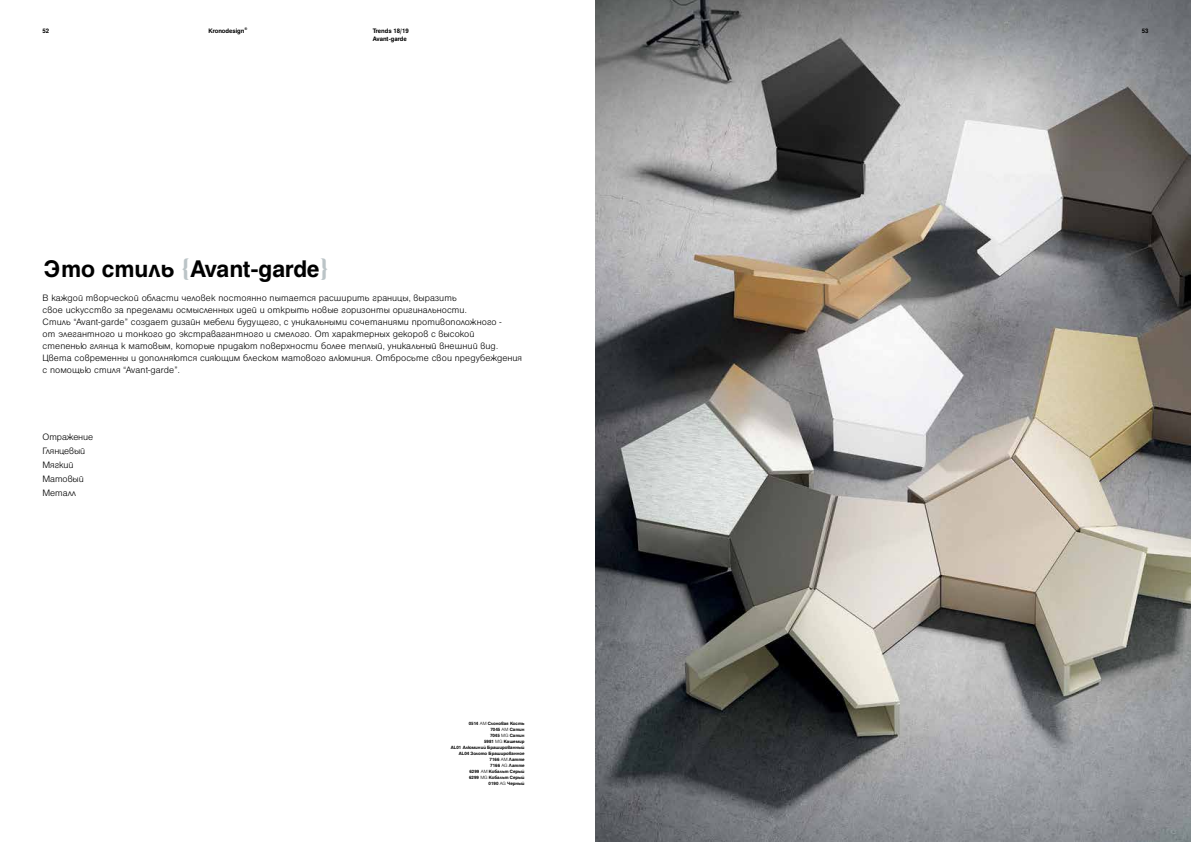
<style>
.page{position:relative;width:1191px;height:842px;background:#fff}
.page>*{position:absolute;margin:0;border:0;box-sizing:border-box;transform-origin:0 0}
.t1{font:700 26px "Helen Pro";color:#000}
.t2{font:300 10px/12px "Helen Pro";letter-spacing:.015em;color:#000}
.t3{font:700 7px/8.4px "Helen Pro";letter-spacing:-.01em;color:#000}
.t4{font:700 5px/6px "Helen Pro";color:#000;text-align:right}
.s1{color:#bbc4c7}
.s2{font-weight:300}
</style>
<div class="page">
<img style="left:595px;top:0;width:596px;height:842px">
<p class="t3" style="left:43px;top:26px;width:8px">52</p>
<p class="t3" style="left:208px;top:26px;width:40px">Kronodesign<sup>®</sup></p>
<p class="t3" style="left:373px;top:26px;width:38px">Trends 18/19<br>Avant-garde</p>
<h1 class="t1" style="left:43px;top:252px;width:288px">Это стиль <span class="s1">{</span>Avant-garde<span class="s1">}</span></h1>
<p class="t2" style="left:43px;top:292px;width:481px">В каждой творческой области человек постоянно пытается расширить границы, выразить<br>свое искусство за пределами осмысленных идей и открыть новые горизонты оригинальности.<br>Стиль “Avant-garde” создает дизайн мебели будущего, с уникальными сочетаниями противоположного -<br>от элегантного и тонкого до экстравагантного и смелого. От характерных декоров с высокой<br>степенью глянца к матовым, которые придают поверхности более теплый, уникальный внешний вид.<br>Цвета современны и дополняются сияющим блеском матового алюминия. Отбросьте свои предубеждения с помощью стиля “Avant-garde”.</p>
<p class="t2" style="left:43px;top:430px;width:52px;line-height:14px">Отражение<br>Глянцевый<br>Мягкий<br>Матовый<br>Металл</p>
<p class="t4" style="left:451px;top:720px;width:75px">0514 <span class="s2">AM</span> Слоновая Кость<br>7045 <span class="s2">AM</span> Сатин<br>7045 <span class="s2">MG</span> Сатин<br>5981 <span class="s2">MG</span> Кашемир<br>AL01 Алюминий Брашированный<br>AL04 Золото Брашированное<br>7166 <span class="s2">AM</span> Латте<br>7166 <span class="s2">AG</span> Латте<br>6299 <span class="s2">AM</span> Кобальт Серый<br>6299 <span class="s2">MG</span> Кобальт Серый<br>0190 <span class="s2">AG</span> Черный</p>
<p class="t3" style="left:1141px;top:27px;width:8px">53</p>
</div>
